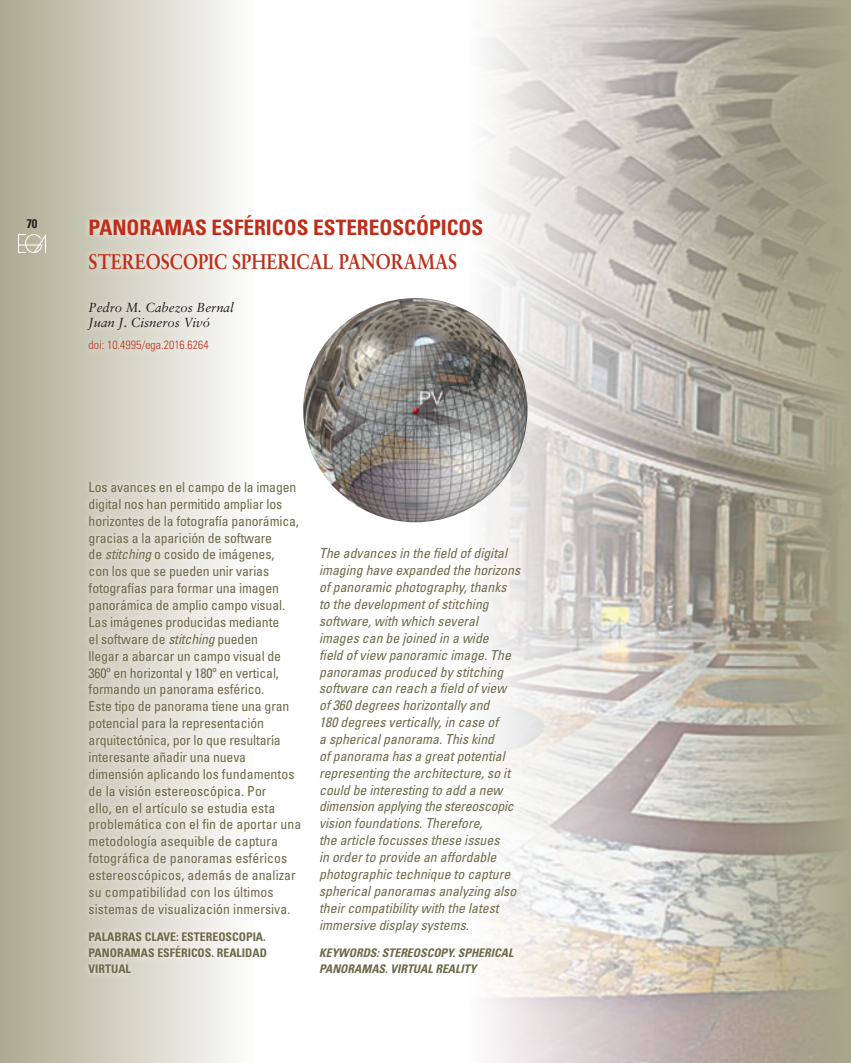
<style>
.page{position:relative;width:851px;height:1063px;background:#fff}
.page>*{position:absolute;margin:0;border:0;box-sizing:border-box;transform-origin:0 0}
.TITULO_ARTICULO_CAST{font:700 condensed 21.25px "Univers";color:#c02d19}
.TITULO_ARTICULO_INGL{font:700 21.25px "Sabon";color:#c02d19;scale:.85 1}
.ENTRADILLA_CASTELLAN{font:condensed 13.75px/16.9px "Univers";letter-spacing:-.01em;color:#6d6a4a}
.ENTRADILLA_INGLES{font:italic condensed 13.75px/16.9px "Univers";color:#6d6a4a}
.AUTOR_ARTICULO{font:italic 13.12px/15px "Sabon";color:#231f20}
.t1{font:700 condensed 12.5px "Univers";color:#231f20}
.ENTRADILLA_CASTELLAN-2{font:700 condensed 11.88px/16.2px "Univers";color:#6d6a4a;text-align:justify}
.t2{font:italic 700 condensed 11.88px/16.2px "Univers";color:#6d6a4a}
.AUTOR_ARTICULO-2{font:300 condensed 11.88px "Univers";color:#c02d19}
.s1{font-style:italic}
</style>
<div class="page">
<img style="left:466px;top:0;width:186px;height:1063px">
<div style="left:0;top:0;width:255px;height:1063px;background:linear-gradient(to right,#acaa8f,#fdfdfd)"></div>
<svg style="left:652px;top:0;width:198px;height:1063px"></svg>
<div style="left:79px;top:207px;width:468px;height:227px;background:#fff;opacity:.75"></div>
<div style="left:80px;top:473px;width:251px;height:547px;background:#fff;opacity:.75"></div>
<div style="left:311px;top:540px;width:241px;height:466px;background:#fff;opacity:.75"></div>
<img style="left:303px;top:298px;width:224px;height:224px;border-radius:112px">
<img style="left:18px;top:235px;width:28px;height:17px">
<p class="t1" style="left:26px;top:216px;width:13px">70</p>
<p class="TITULO_ARTICULO_CAST" style="left:89px;top:215px;width:396px">PANORAMAS ESFÉRICOS ESTEREOSCÓPICOS</p>
<p class="TITULO_ARTICULO_INGL" style="left:89px;top:248px;width:432px">STEREOSCOPIC SPHERICAL PANORAMAS</p>
<p class="AUTOR_ARTICULO" style="left:89px;top:300px;width:147px">Pedro M. Cabezos Bernal<br>Juan J. Cisneros Vivó</p>
<p class="AUTOR_ARTICULO-2" style="left:89px;top:338px;width:121px">doi: 10.4995/ega.2016.6264</p>
<p class="ENTRADILLA_CASTELLAN" style="left:89px;top:478px;width:214px">Los avances en el campo de la imagen digital nos han permitido ampliar los horizontes de la fotografía panorámica, gracias a la aparición de software<br>de <span class="s1">stitching</span> o cosido de imágenes,<br>con los que se pueden unir varias fotografías para formar una imagen panorámica de amplio campo visual.<br>Las imágenes producidas mediante<br>el software de <span class="s1">stitching</span> pueden<br>llegar a abarcar un campo visual de 360º en horizontal y 180º en vertical, formando un panorama esférico.<br>Este tipo de panorama tiene una gran potencial para la representación arquitectónica, por lo que resultaría interesante añadir una nueva dimensión aplicando los fundamentos de la visión estereoscópica. Por<br>ello, en el artículo se estudia esta problemática con el fin de aportar una metodología asequible de captura fotográfica de panoramas esféricos estereoscópicos, además de analizar su compatibilidad con los últimos sistemas de visualización inmersiva.</p>
<p class="ENTRADILLA_CASTELLAN-2" style="left:89px;top:928px;width:180px">PALABRAS CLAVE: ESTEREOSCOPIA.<br>PANORAMAS ESFÉRICOS. REALIDAD VIRTUAL</p>
<p class="ENTRADILLA_INGLES" style="left:319px;top:545px;width:202px">The advances in the field of digital imaging have expanded the horizons of panoramic photography, thanks to the development of stitching software, with which several images can be joined in a wide<br>field of view panoramic image. The panoramas produced by stitching software can reach a field of view of 360 degrees horizontally and<br>180 degrees vertically, in case of<br>a spherical panorama. This kind<br>of panorama has a great potential representing the architecture, so it could be interesting to add a new dimension applying the stereoscopic vision foundations. Therefore,<br>the article focusses these issues<br>in order to provide an affordable photographic technique to capture spherical panoramas analyzing also their compatibility with the latest immersive display systems.</p>
<p class="t2" style="left:319px;top:944px;width:196px">KEYWORDS: STEREOSCOPY. SPHERICAL<br>PANORAMAS. VIRTUAL REALITY</p>
</div>
